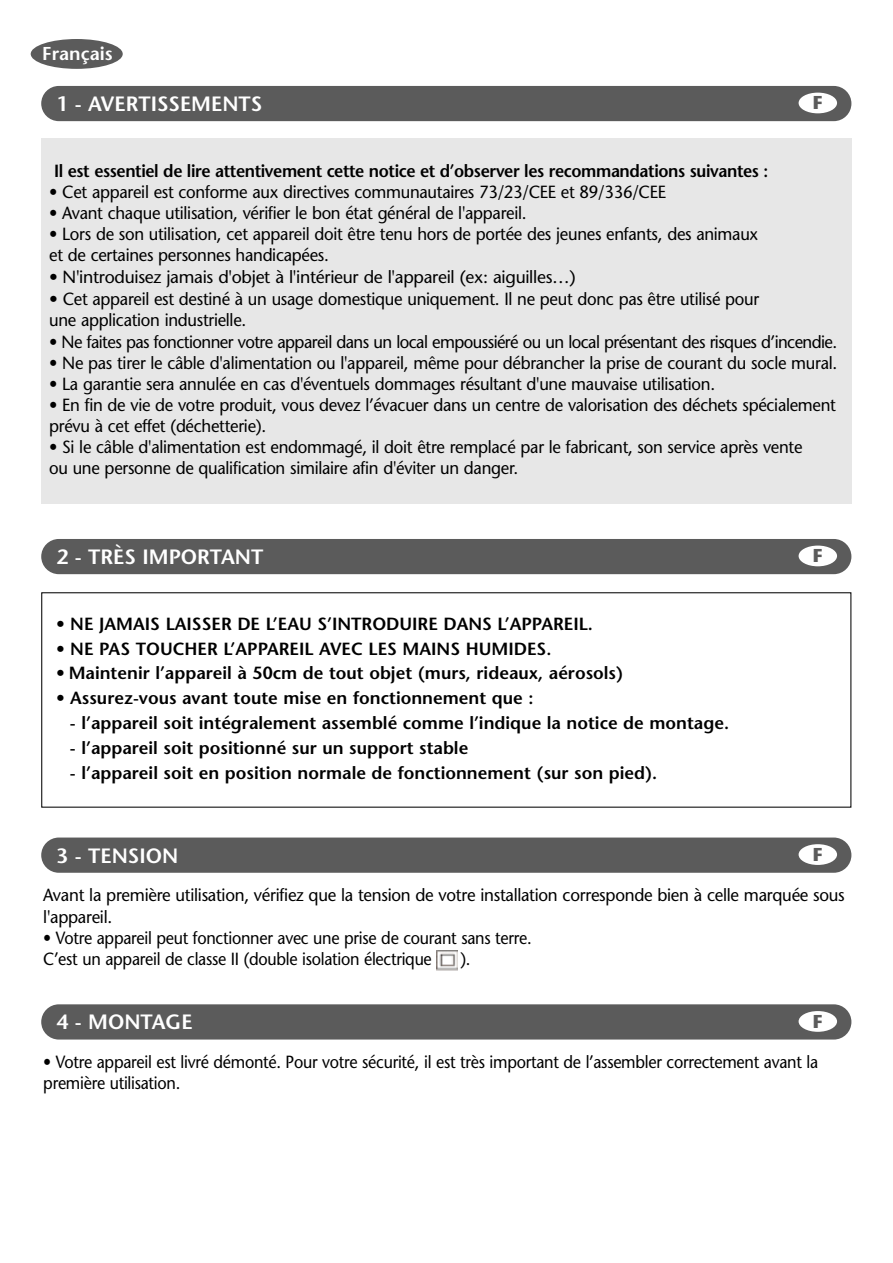
<style>
.page{position:relative;width:893px;height:1263px;background:#fff}
.page>*{position:absolute;margin:0;border:0;box-sizing:border-box;transform-origin:0 0}
.t1{font:600 20.7px "Stone Sans";color:#fff}
.t2{font:600 18.6px "Stone Sans";color:#fff}
.t3{font:700 18.6px "Stone Sans";color:#5b5b5b}
.t4{font:17.55px/21.1px "Stone Sans";letter-spacing:-.015em;color:#000;scale:.95 1}
.t5{font:600 17.55px "Stone Sans";color:#000}
.t6{font:17.55px/21.1px "Stone Sans";letter-spacing:-.015em;color:#000;scale:.92 1}
.t7{font:17.55px/21.1px "Stone Sans";letter-spacing:-.015em;color:#000}
.t8{font:17.55px/21.1px "Stone Sans";letter-spacing:-.015em;color:#000;scale:.96 1}
.t9{font:17.55px "Stone Sans";letter-spacing:-.035em;color:#000;scale:.95 1}
.t10{font:600 17.55px "Stone Sans";letter-spacing:-.025em;color:#000;scale:.95 1}
</style>
<div class="page">
<div style="left:41px;top:539px;width:810px;height:35px;background:#5b5b5b;border-radius:18px"></div>
<div style="left:798px;top:546px;width:39px;height:20px;background:#fff;border-radius:50%"></div>
<div style="left:41px;top:838px;width:810px;height:35px;background:#5b5b5b;border-radius:18px"></div>
<div style="left:798px;top:844px;width:39px;height:21px;background:#fff;border-radius:50%"></div>
<div style="left:41px;top:1004px;width:810px;height:36px;background:#5b5b5b;border-radius:18px"></div>
<div style="left:798px;top:1011px;width:39px;height:21px;background:#fff;border-radius:50%"></div>
<div style="left:41px;top:139px;width:810px;height:365px;background:#e7e7e7"></div>
<div style="left:41px;top:86px;width:810px;height:35px;background:#5b5b5b;border-radius:18px"></div>
<div style="left:798px;top:93px;width:39px;height:20px;background:#fff;border-radius:50%"></div>
<div style="left:31px;top:39px;width:92px;height:30px;background:#5b5b5b;border-radius:50%"></div>
<img style="left:436px;top:950px;width:21px;height:21px">
<p class="t2" style="left:42px;top:46px;width:72px">Français</p>
<p class="t1" style="left:56px;top:96px;width:207px">1 - AVERTISSEMENTS</p>
<p class="t3" style="left:812px;top:96px;width:11px">F</p>
<p class="t10" style="left:54px;top:164px;width:753px">Il est essentiel de lire attentivement cette notice et d’observer les recommandations suivantes :</p>
<p class="t4" style="left:49px;top:183px;width:651px">• Cet appareil est conforme aux directives communautaires 73/23/CEE et 89/336/CEE</p>
<p class="t4" style="left:49px;top:204px;width:504px">• Avant chaque utilisation, vérifier le bon état général de l'appareil.</p>
<p class="t4" style="left:49px;top:226px;width:748px">• Lors de son utilisation, cet appareil doit être tenu hors de portée des jeunes enfants, des animaux et de certaines personnes handicapées.</p>
<p class="t7" style="left:49px;top:268px;width:528px">• N'introduisez jamais d'objet à l'intérieur de l'appareil (ex: aiguilles…)</p>
<p class="t7" style="left:49px;top:290px;width:711px">• Cet appareil est destiné à un usage domestique uniquement. Il ne peut donc pas être utilisé pour une application industrielle.</p>
<p class="t9" style="left:49px;top:335px;width:831px">• Ne faites pas fonctionner votre appareil dans un local empoussiéré ou un local présentant des risques d’incendie.</p>
<p class="t4" style="left:49px;top:354px;width:831px">• Ne pas tirer le câble d'alimentation ou l'appareil, même pour débrancher la prise de courant du socle mural.</p>
<p class="t4" style="left:49px;top:375px;width:702px">• La garantie sera annulée en cas d'éventuels dommages résultant d'une mauvaise utilisation.</p>
<p class="t4" style="left:49px;top:396px;width:829px">• En fin de vie de votre produit, vous devez l’évacuer dans un centre de valorisation des déchets spécialement prévu à cet effet (déchetterie).</p>
<p class="t4" style="left:49px;top:438px;width:794px">• Si le câble d'alimentation est endommagé, il doit être remplacé par le fabricant, son service après vente ou une personne de qualification similaire afin d'éviter un danger.</p>
<p class="t1" style="left:56px;top:549px;width:208px">2 - TRÈS IMPORTANT</p>
<p class="t3" style="left:812px;top:549px;width:11px">F</p>
<p class="t5" style="left:56px;top:617px;width:538px">• NE JAMAIS LAISSER DE L’EAU S’INTRODUIRE DANS L’APPAREIL.</p>
<p class="t5" style="left:56px;top:642px;width:497px">• NE PAS TOUCHER L’APPAREIL AVEC LES MAINS HUMIDES.</p>
<p class="t5" style="left:56px;top:666px;width:568px">• Maintenir l’appareil à 50cm de tout objet (murs, rideaux, aérosols)</p>
<p class="t5" style="left:56px;top:691px;width:479px">• Assurez-vous avant toute mise en fonctionnement que :</p>
<p class="t5" style="left:70px;top:716px;width:660px">- l’appareil soit intégralement assemblé comme l’indique la notice de montage.</p>
<p class="t5" style="left:70px;top:741px;width:400px">- l’appareil soit positionné sur un support stable</p>
<p class="t5" style="left:70px;top:766px;width:589px">- l’appareil soit en position normale de fonctionnement (sur son pied).</p>
<p class="t1" style="left:56px;top:847px;width:123px">3 - TENSION</p>
<p class="t3" style="left:812px;top:847px;width:11px">F</p>
<p class="t8" style="left:43px;top:887px;width:836px">Avant la première utilisation, vérifiez que la tension de votre installation corresponde bien à celle marquée sous l'appareil.</p>
<p class="t6" style="left:43px;top:929px;width:532px">• Votre appareil peut fonctionner avec une prise de courant sans terre.<br>C’est un appareil de classe II (double isolation électrique</p>
<p class="t6" style="left:460px;top:950px;width:12px">).</p>
<p class="t1" style="left:56px;top:1014px;width:138px">4 - MONTAGE</p>
<p class="t3" style="left:812px;top:1014px;width:11px">F</p>
<p class="t6" style="left:43px;top:1053px;width:843px">• Votre appareil est livré démonté. Pour votre sécurité, il est très important de l’assembler correctement avant la première utilisation.</p>
</div>
